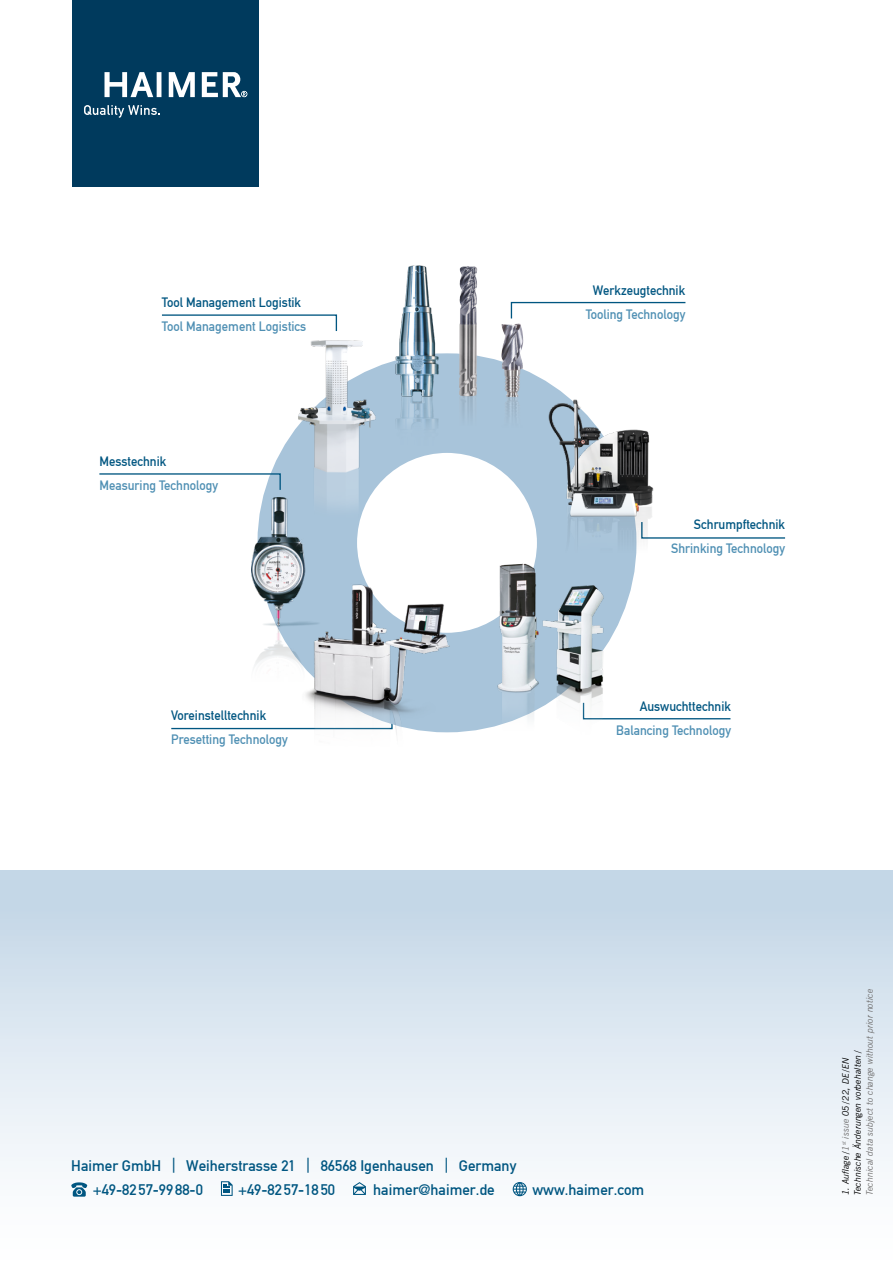
<style>
.page{position:relative;width:893px;height:1263px;background:#fff}
.page>*{position:absolute;margin:0;border:0;box-sizing:border-box;transform-origin:0 0}
.Kleine_Head_deutsch{font:15px/24px "DIN Mittelschrift LTW1 G";color:#005681}
.DIN_9_12{font:13.35px/24px "DIN Mittelschrift LTW1 G";color:#4e8fb3;scale:.95 1}
.t1{font:italic 9px/12px "News Gothic BT";color:#000}
.s1{color:#005681}
.s2{color:#706f6f}
</style>
<div class="page">
<div style="left:0;top:871px;width:893px;height:392px;background:linear-gradient(to bottom,#c1d5e6,#fff)"></div>
<svg style="left:71px;top:1182px;width:16px;height:15px"></svg>
<svg style="left:221px;top:1181px;width:12px;height:15px"></svg>
<svg style="left:353px;top:1182px;width:13px;height:13px"></svg>
<svg style="left:513px;top:1182px;width:14px;height:14px"></svg>
<svg style="left:162px;top:314px;width:176px;height:17px"></svg>
<svg style="left:510px;top:301px;width:176px;height:18px"></svg>
<svg style="left:628px;top:718px;width:103px;height:2px"></svg>
<svg style="left:171px;top:727px;width:125px;height:3px"></svg>
<svg style="left:655px;top:537px;width:131px;height:2px"></svg>
<div style="left:257px;top:353px;width:379px;height:379px;border:100px solid #a8c4da;border-radius:50%"></div>
<img style="left:485px;top:549px;width:143px;height:180px">
<img style="left:294px;top:340px;width:88px;height:177px">
<img style="left:387px;top:265px;width:60px;height:195px">
<img style="left:459px;top:396px;width:18px;height:30px">
<img style="left:459px;top:266px;width:18px;height:130px">
<img style="left:501px;top:323px;width:22px;height:108px">
<img style="left:252px;top:498px;width:69px;height:169px">
<img style="left:546px;top:397px;width:109px;height:173px">
<img style="left:296px;top:583px;width:156px;height:152px">
<svg style="left:99px;top:473px;width:182px;height:18px"></svg>
<div style="left:72px;top:0;width:187px;height:186px;background:#003a5d"></div>
<svg style="left:104px;top:72px;width:143px;height:25px"></svg>
<svg style="left:84px;top:105px;width:76px;height:13px"></svg>
<p class="DIN_9_12" style="left:162px;top:290px;width:154px"><span class="s1">Tool Management Logistik<br></span>Tool Management Logistics</p>
<p class="DIN_9_12" style="left:99px;top:449px;width:126px"><span class="s1">Messtechnik<br></span>Measuring Technology</p>
<p class="DIN_9_12" style="left:586px;top:278px;width:106px;text-align:center"><span class="s1">Werkzeugtechnik<br></span>Tooling Technology</p>
<p class="DIN_9_12" style="left:671px;top:513px;width:122px;text-align:right"><span class="s1">Schrumpftechnik<br></span>Shrinking Technology</p>
<p class="DIN_9_12" style="left:171px;top:704px;width:124px"><span class="s1">Voreinstelltechnik<br></span>Presetting Technology</p>
<p class="DIN_9_12" style="left:616px;top:694px;width:122px;text-align:right"><span class="s1">Auswuchttechnik<br></span>Balancing Technology</p>
<p class="Kleine_Head_deutsch" style="left:93px;top:1154px;width:425px;text-indent:-21px">Haimer GmbH | Weiherstrasse 21 | 86568 Igenhausen | Germany +49-82 57-99 88-0</p>
<p class="Kleine_Head_deutsch" style="left:238px;top:1178px;width:98px">+49-82 57-18 50</p>
<p class="Kleine_Head_deutsch" style="left:373px;top:1178px;width:123px">haimer@haimer.de</p>
<p class="Kleine_Head_deutsch" style="left:532px;top:1178px;width:113px">www.haimer.com</p>
<p class="t1" style="left:840px;top:1195px;width:208px;rotate:-90deg">1. Auflage/<span class="s2">1</span><sup>st</sup> <span class="s2">issue</span> 05/22, DE/EN<br>Technische Änderungen vorbehalten/<br><span class="s2">Technical data subject to change without prior notice</span></p>
</div>
